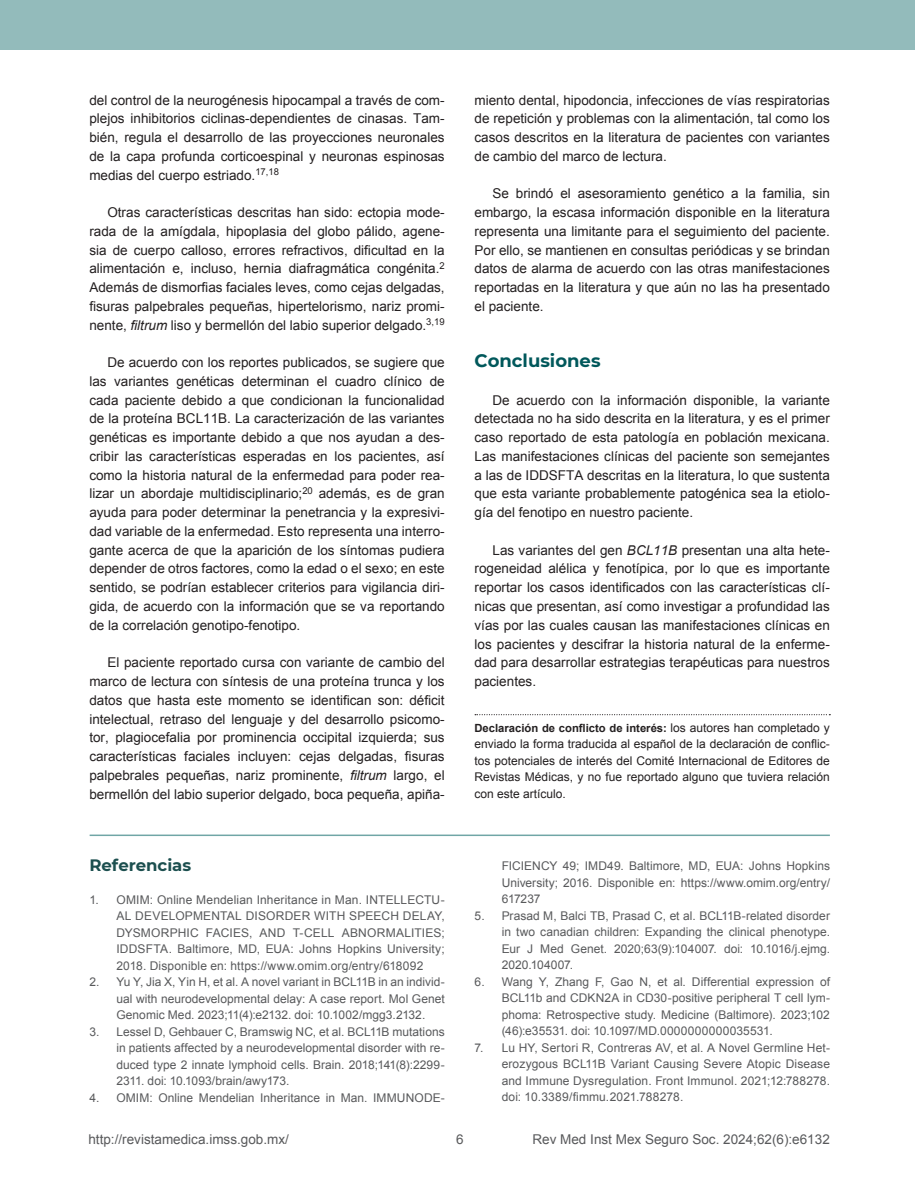
<style>
.page{position:relative;width:915px;height:1191px;background:#fff}
.page>*{position:absolute;margin:0;border:0;box-sizing:border-box;transform-origin:0 0}
.t1{font:700 18px "Montserrat";color:#01585b}
.t2{font:700 16.5px "Montserrat";color:#1c4f4f}
.t3{font:13.5px/18.8px "Arial";color:#231f20;text-align:justify}
.t4{font:13.5px "Arial";color:#58595b}
.t5{font:12px/16.5px "Arial";letter-spacing:.005em;color:#58595b;text-align:justify}
.t6{font:12px/16.5px "Arial";color:#231f20;text-align:justify}
.t7{font:700 11.25px "Arial";color:#231f20}
.s1{font-style:italic}
.s2{font-weight:400;font-size:12px}
</style>
<div class="page">
<div style="left:0;top:0;width:914px;height:50px;background:#93bbbb"></div>
<svg style="left:475px;top:714px;width:355px;height:1px"></svg>
<hr style="left:90px;top:834px;width:739px;height:2px;background:#70a6a6">
<p class="t3" style="left:89px;top:91px;width:357px">del control de la neurogénesis hipocampal a través de com&shy;plejos inhibitorios ciclinas-dependientes de cinasas. Tam&shy;bién, regula el desarrollo de las proyecciones neuronales de la capa profunda corticoespinal y neuronas espinosas medias del cuerpo estriado.<sup>17,18</sup></p>
<p class="t3" style="left:89px;top:203px;width:357px;text-indent:18px">Otras características descritas han sido: ectopia mode&shy;rada de la amígdala, hipoplasia del globo pálido, agene&shy;sia de cuerpo calloso, errores refractivos, dificultad en la alimentación e, incluso, hernia diafragmática congénita.<sup>2<br></sup>Además de dismorfias faciales leves, como cejas delgadas, fisuras palpebrales pequeñas, hipertelorismo, nariz promi&shy;nente, <span class="s1">filtrum</span> liso y bermellón del labio superior delgado.<sup>3,19</sup></p>
<p class="t3" style="left:89px;top:353px;width:357px;text-indent:18px">De acuerdo con los reportes publicados, se sugiere que las variantes genéticas determinan el cuadro clínico de cada paciente debido a que condicionan la funcionalidad de la proteína BCL11B. La caracterización de las variantes genéticas es importante debido a que nos ayudan a des&shy;cribir las características esperadas en los pacientes, así como la historia natural de la enfermedad para poder rea&shy;lizar un abordaje multidisciplinario;<sup>20</sup> además, es de gran ayuda para poder determinar la penetrancia y la expresivi&shy;dad variable de la enfermedad. Esto representa una interro&shy;gante acerca de que la aparición de los síntomas pudiera depender de otros factores, como la edad o el sexo; en este sentido, se podrían establecer criterios para vigilancia diri&shy;gida, de acuerdo con la información que se va reportando de la correlación genotipo-fenotipo.</p>
<p class="t3" style="left:89px;top:653px;width:357px;text-indent:18px">El paciente reportado cursa con variante de cambio del marco de lectura con síntesis de una proteína trunca y los datos que hasta este momento se identifican son: déficit intelectual, retraso del lenguaje y del desarrollo psicomo&shy;tor, plagiocefalia por prominencia occipital izquierda; sus características faciales incluyen: cejas delgadas, fisuras palpebrales pequeñas, nariz prominente, <span class="s1">filtrum</span> largo, el bermellón del labio superior delgado, boca pequeña, apiña-</p>
<p class="t2" style="left:89px;top:853px;width:103px">Referencias</p>
<p class="t5" style="left:116px;top:891px;width:330px;text-indent:-27px">1. OMIM: Online Mendelian Inheritance in Man. INTELLECTU-AL DEVELOPMENTAL DISORDER WITH SPEECH DELAY, DYSMORPHIC FACIES, AND T-CELL ABNORMALITIES; IDDSFTA. Baltimore, MD, EUA: Johns Hopkins University; 2018. Disponible en: https://www.omim.org/entry/618092</p>
<p class="t5" style="left:116px;top:974px;width:330px;text-indent:-27px">2. Yu Y, Jia X, Yin H, et al. A novel variant in BCL11B in an individ&shy;ual with neurodevelopmental delay: A case report. Mol Genet Genomic Med. 2023;11(4):e2132. doi: 10.1002/mgg3.2132.</p>
<p class="t5" style="left:116px;top:1023px;width:330px;text-indent:-27px">3. Lessel D, Gehbauer C, Bramswig NC, et al. BCL11B mutations in patients affected by a neurodevelopmental disorder with re&shy;duced type 2 innate lymphoid cells. Brain. 2018;141(8):2299- 2311. doi: 10.1093/brain/awy173.</p>
<p class="t5" style="left:89px;top:1089px;width:357px">4. OMIM: Online Mendelian Inheritance in Man. IMMUNODE-</p>
<p class="t3" style="left:474px;top:91px;width:357px">miento dental, hipodoncia, infecciones de vías respiratorias de repetición y problemas con la alimentación, tal como los casos descritos en la literatura de pacientes con variantes de cambio del marco de lectura.</p>
<p class="t3" style="left:474px;top:184px;width:357px;text-indent:18px">Se brindó el asesoramiento genético a la familia, sin embargo, la escasa información disponible en la literatura representa una limitante para el seguimiento del paciente.<br>Por ello, se mantienen en consultas periódicas y se brindan datos de alarma de acuerdo con las otras manifestaciones reportadas en la literatura y que aún no las ha presentado el paciente.</p>
<h1 class="t1" style="left:474px;top:348px;width:127px">Conclusiones</h1>
<p class="t3" style="left:474px;top:391px;width:357px;text-indent:18px">De acuerdo con la información disponible, la variante detectada no ha sido descrita en la literatura, y es el primer caso reportado de esta patología en población mexicana.<br>Las manifestaciones clínicas del paciente son semejantes a las de IDDSFTA descritas en la literatura, lo que sustenta que esta variante probablemente patogénica sea la etiolo&shy;gía del fenotipo en nuestro paciente.</p>
<p class="t3" style="left:474px;top:541px;width:357px;text-indent:18px">Las variantes del gen <span class="s1">BCL11B</span> presentan una alta hete&shy;rogeneidad alélica y fenotípica, por lo que es importante reportar los casos identificados con las características clí&shy;nicas que presentan, así como investigar a profundidad las vías por las cuales causan las manifestaciones clínicas en los pacientes y descifrar la historia natural de la enferme&shy;dad para desarrollar estrategias terapéuticas para nuestros pacientes.</p>
<p class="t7" style="left:474px;top:720px;width:357px">Declaración de conflicto de interés: <span class="s2">los autores han completado y</span></p>
<p class="t6" style="left:474px;top:736px;width:357px">enviado la forma traducida al español de la declaración de conflic&shy;tos potenciales de interés del Comité Internacional de Editores de Revistas Médicas, y no fue reportado alguno que tuviera relación con este artículo.</p>
<p class="t5" style="left:501px;top:857px;width:330px">FICIENCY 49; IMD49. Baltimore, MD, EUA: Johns Hopkins University; 2016. Disponible en: https://www.omim.org/entry/ 617237</p>
<p class="t5" style="left:501px;top:907px;width:330px;text-indent:-27px">5. Prasad M, Balci TB, Prasad C, et al. BCL11B-related disorder in two canadian children: Expanding the clinical phenotype.<br>Eur J Med Genet. 2020;63(9):104007. doi: 10.1016/j.ejmg.<br>2020.104007.</p>
<p class="t5" style="left:501px;top:973px;width:330px;text-indent:-27px">6. Wang Y, Zhang F, Gao N, et al. Differential expression of BCL11b and CDKN2A in CD30-positive peripheral T cell lym&shy;phoma: Retrospective study. Medicine (Baltimore). 2023;102 (46):e35531. doi: 10.1097/MD.0000000000035531.</p>
<p class="t5" style="left:501px;top:1039px;width:330px;text-indent:-27px">7. Lu HY, Sertori R, Contreras AV, et al. A Novel Germline Het&shy;erozygous BCL11B Variant Causing Severe Atopic Disease and Immune Dysregulation. Front Immunol. 2021;12:788278. doi: 10.3389/fimmu.2021.788278.</p>
<p class="t4" style="left:88px;top:1130px;width:202px">http://revistamedica.imss.gob.mx/</p>
<p class="t4" style="left:456px;top:1130px;width:9px">6</p>
<p class="t4" style="left:532px;top:1130px;width:299px">Rev Med Inst Mex Seguro Soc. 2024;62(6):e6132</p>
</div>
